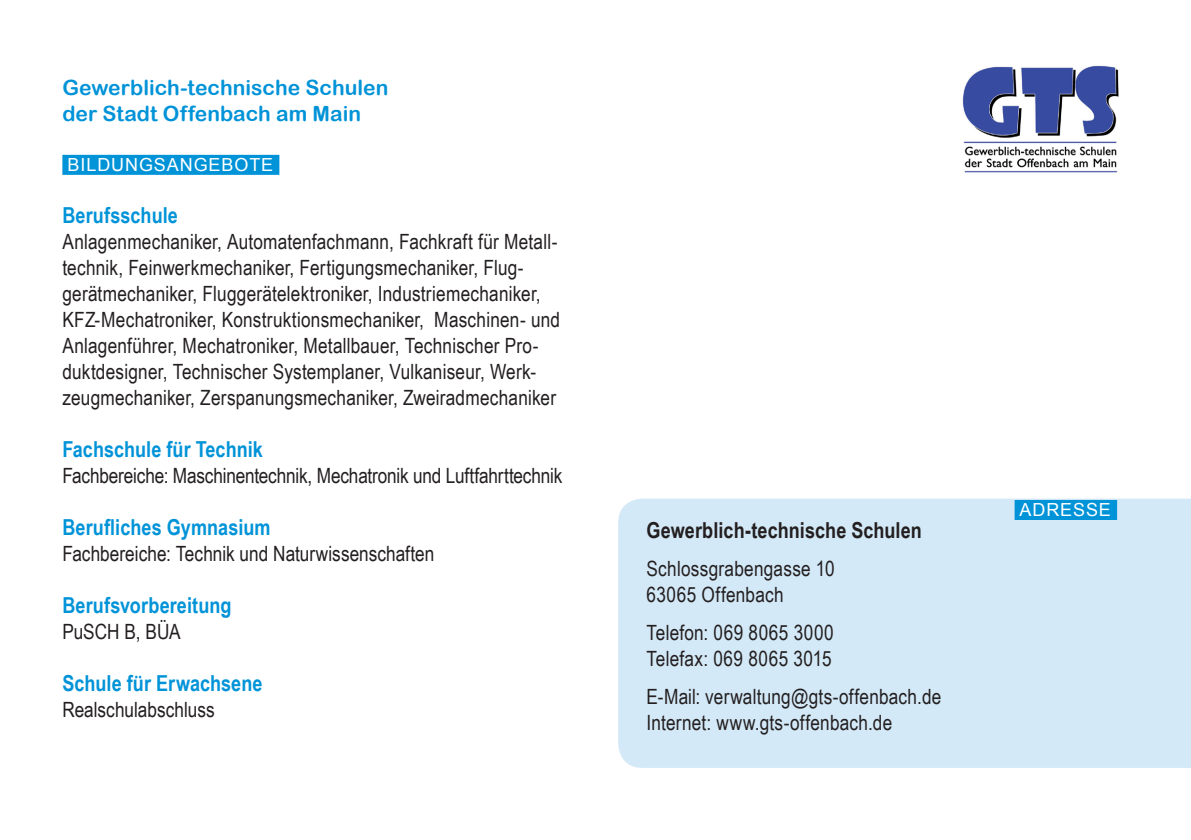
<style>
.page{position:relative;width:1191px;height:840px;background:#fff}
.page>*{position:absolute;margin:0;border:0;box-sizing:border-box;transform-origin:0 0}
.t1{font:700 22px "Arial Narrow";letter-spacing:.005em;color:#0093d8}
.t2{font:700 22px "Arial Narrow";letter-spacing:.005em;color:#231f20}
.t3{font:21px/26px "Arial Narrow";letter-spacing:.01em;color:#231f20}
.t4{font:21px "Arial Narrow";letter-spacing:-.01em;color:#231f20}
.t5{font:21px/26px "Arial Rounded MT Bold";letter-spacing:.005em;color:#0093d8}
.t6{font:18px "Arial";letter-spacing:.05em;color:#fff}
</style>
<div class="page">
<div style="left:618px;top:498px;width:573px;height:269px;background:#d4e9f7"></div>
<div style="left:62px;top:155px;width:217px;height:20px;background:#0093d8"></div>
<div style="left:1014px;top:499px;width:103px;height:20px;background:#0093d8"></div>
<img style="left:962px;top:65px;width:157px;height:108px">
<p class="t5" style="left:62px;top:74px;width:327px">Gewerblich-technische Schulen der Stadt Offenbach am Main</p>
<p class="t6" style="left:68px;top:153px;width:207px">BI LDUNGSANGEBOTE</p>
<p class="t1" style="left:62px;top:198px;width:117px">Berufsschule</p>
<p class="t3" style="left:62px;top:227px;width:499px">Anlagenmechaniker, Automatenfachmann, Fachkraft für Metall&shy;technik, Feinwerkmechaniker, Fertigungsmechaniker, Flug&shy;gerätmechaniker, Fluggerätelektroniker, Industriemechaniker, KFZ-Mechatroniker, Konstruktionsmechaniker, Maschinen- und Anlagenführer, Mechatroniker, Metallbauer, Technischer Pro&shy;duktdesigner, Technischer Systemplaner, Vulkaniseur, Werk&shy;zeugmechaniker, Zerspanungsmechaniker, Zweiradmechaniker</p>
<p class="t1" style="left:62px;top:432px;width:202px">Fachschule für Technik</p>
<p class="t4" style="left:62px;top:460px;width:501px">Fachbereiche: Maschinentechnik, Mechatronik und Luftfahrttechnik</p>
<p class="t1" style="left:62px;top:510px;width:210px">Berufliches Gymnasium</p>
<p class="t3" style="left:62px;top:539px;width:373px">Fachbereiche: Technik und Naturwissenschaften</p>
<p class="t1" style="left:62px;top:588px;width:171px">Berufsvorbereitung</p>
<p class="t3" style="left:62px;top:617px;width:120px">PuSCH B, BÜA</p>
<p class="t1" style="left:62px;top:666px;width:202px">Schule für Erwachsene</p>
<p class="t3" style="left:62px;top:695px;width:154px">Realschulabschluss</p>
<p class="t2" style="left:646px;top:513px;width:277px">Gewerblich-technische Schulen</p>
<p class="t3" style="left:646px;top:554px;width:190px">Schlossgrabengasse 10<br>63065 Offenbach</p>
<p class="t3" style="left:646px;top:618px;width:189px">Telefon: 069 8065 3000<br>Telefax: 069 8065 3015</p>
<p class="t3" style="left:646px;top:682px;width:296px">E-Mail: verwaltung@gts-offenbach.de<br>Internet: www.gts-offenbach.de</p>
<p class="t6" style="left:1019px;top:497px;width:93px">ADRESSE</p>
</div>
